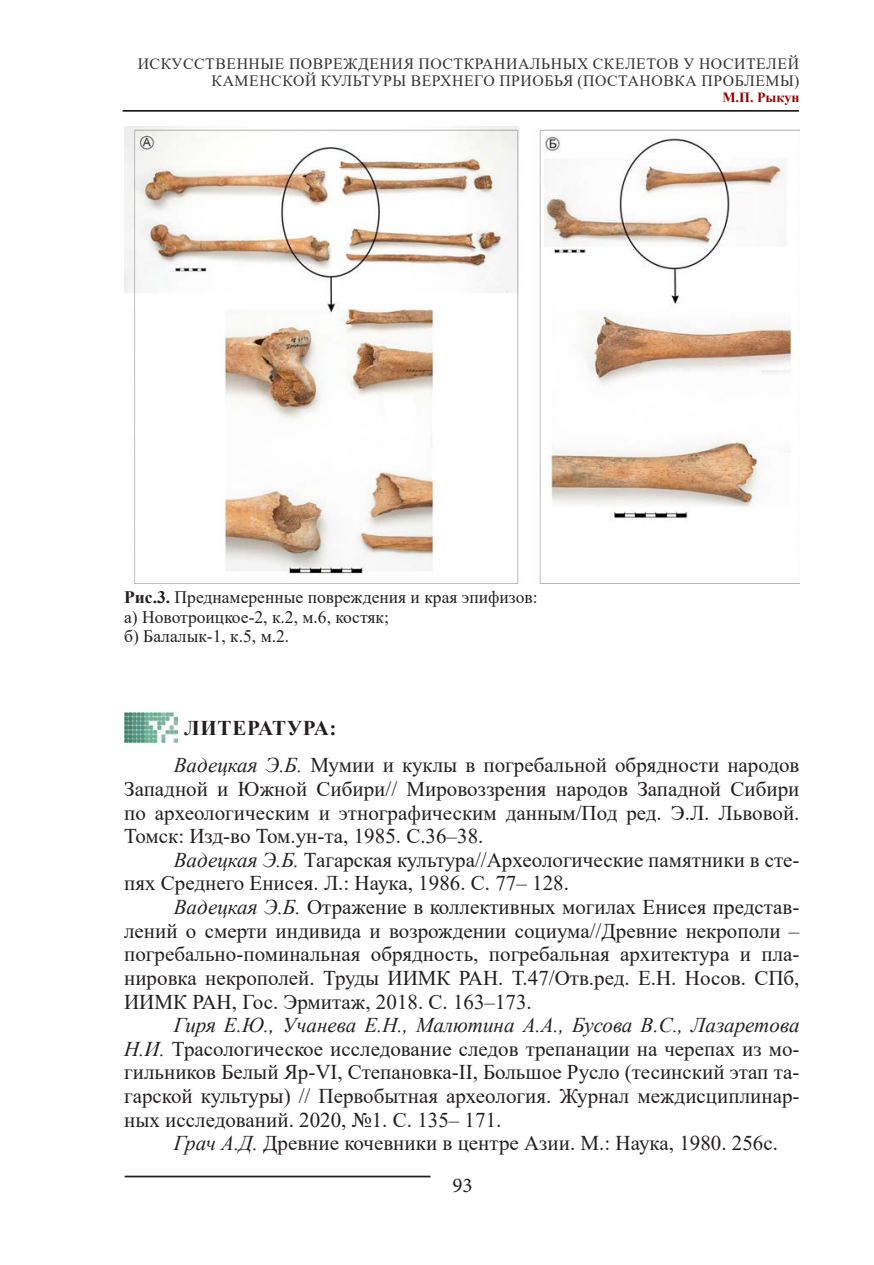
<style>
.page{position:relative;width:874px;height:1265px;background:#fff}
.page>*{position:absolute;margin:0;border:0;box-sizing:border-box;transform-origin:0 0}
.t1{font:21px/23.6px "Times New Roman";color:#231f20;text-align:justify}
.t2{font:21px "Minion Pro";color:#231f20}
.t3{font:17.5px/19.2px "Times New Roman";color:#231f20}
.t4{font:15.75px/17.5px "Times New Roman";letter-spacing:.035em;color:#333;text-align:right}
.t5{font:700 14px "Times New Roman";color:#900}
.s1{font-weight:700}
.s2{font-style:italic}
</style>
<div class="page">
<hr style="left:123px;top:110px;width:675px;height:2px;background:#231f20">
<hr style="left:125px;top:1176px;width:305px;height:1px;background:#231f20">
<img style="left:124px;top:127px;width:675px;height:456px">
<img style="left:124px;top:713px;width:53px;height:30px">
<p class="t4" style="left:138px;top:54px;width:663px">ИСКУССТВЕННЫЕ ПОВРЕЖДЕНИЯ ПОСТКРАНИАЛЬНЫХ СКЕЛЕТОВ У НОСИТЕЛЕЙ<br>КАМЕНСКОЙ КУЛЬТУРЫ ВЕРХНЕГО ПРИОБЬЯ (ПОСТАНОВКА ПРОБЛЕМЫ)</p>
<p class="t5" style="left:722px;top:87px;width:79px">М.П. Рыкун</p>
<p class="t3" style="left:124px;top:587px;width:414px"><span class="s1">Рис.3.</span> Преднамеренные повреждения и края эпифизов: а) Новотроицкое-2, к.2, м.6, костяк;<br>б) Балалык-1, к.5, м.2.</p>
<p class="t1" style="left:174px;top:709px;width:627px;line-height:36.9px;text-indent:10px"><span class="s1">ЛИТЕРАТУРА:<br></span><span class="s2">Вадецкая Э.Б.</span> Мумии и куклы в погребальной обрядности народов</p>
<p class="t1" style="left:124px;top:776px;width:676px">Западной и Южной Сибири// Мировоззрения народов Западной Сибири по археологическим и этнографическим данным/Под ред. Э.Л. Львовой.<br>Томск: Изд-во Том.ун-та, 1985. С.36–38.</p>
<p class="t1" style="left:124px;top:847px;width:676px;text-indent:50px"><span class="s2">Вадецкая Э.Б.</span> Тагарская культура//Археологические памятники в сте&shy;пях Среднего Енисея. Л.: Наука, 1986. С. 77– 128.</p>
<p class="t1" style="left:124px;top:894px;width:676px;text-indent:50px"><span class="s2">Вадецкая Э.Б.</span> Отражение в коллективных могилах Енисея представ&shy;лений о смерти индивида и возрождении социума//Древние некрополи – погребально-поминальная обрядность, погребальная архитектура и пла&shy;нировка некрополей. Труды ИИМК РАН. Т.47/Отв.ред. Е.Н. Носов. СПб, ИИМК РАН, Гос. Эрмитаж, 2018. С. 163–173.</p>
<p class="t1" style="left:124px;top:1013px;width:676px;text-indent:50px"><span class="s2">Гиря Е.Ю., Учанева Е.Н., Малютина А.А., Бусова В.С., Лазаретова Н.И.</span> Трасологическое исследование следов трепанации на черепах из мо&shy;гильников Белый Яр-VI, Степановка-II, Большое Русло (тесинский этап та&shy;гарской культуры) // Первобытная археология. Журнал междисциплинар&shy;ных исследований. 2020, №1. С. 135– 171.</p>
<p class="t1" style="left:174px;top:1131px;width:605px"><span class="s2">Грач А.Д.</span> Древние кочевники в центре Азии. М.: Наука, 1980. 256с.</p>
<p class="t2" style="left:452px;top:1171px;width:22px">93</p>
</div>
